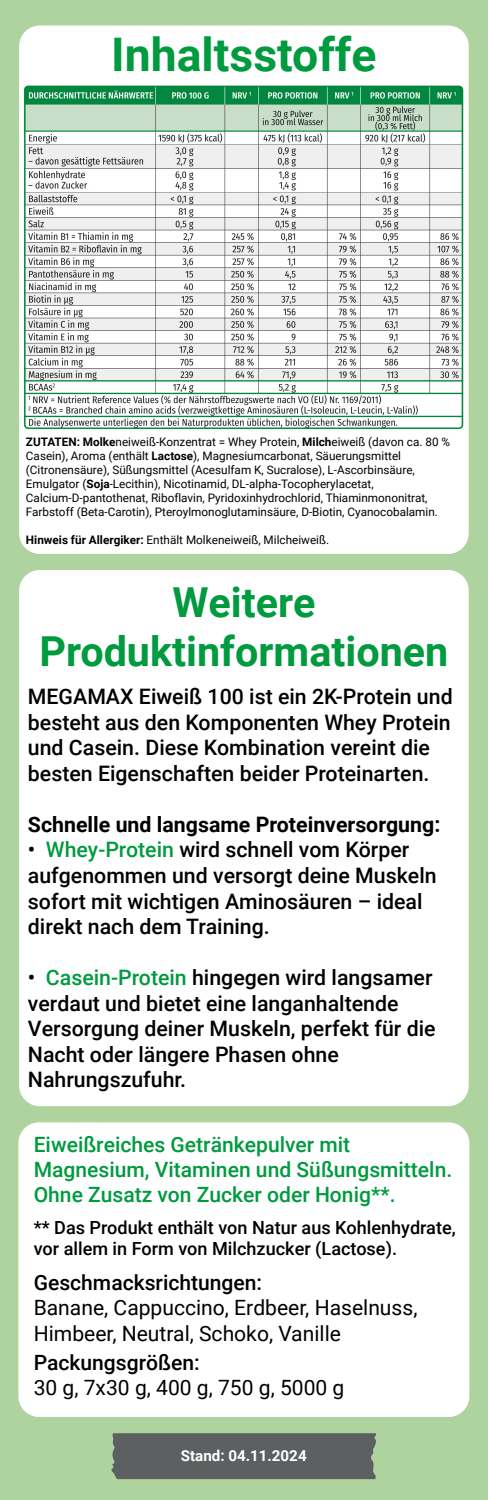
<style>
.page{position:relative;width:488px;height:1500px;background:#aed39e}
.page>*{position:absolute;margin:0;border:0;box-sizing:border-box;transform-origin:0 0}
.t1{font:700 46.3px "Roboto";color:#009a3f}
.t2{font:700 41.3px/49.5px "Roboto";color:#009a3f;text-align:center}
.t3{font:500 21.3px/25.6px "Roboto";color:#000}
.t4{font:700 21.3px "Roboto";color:#000}
.t5{font:21.05px/25.3px "Roboto";color:#000}
.t6{font:500 21.05px/25.3px "Roboto";color:#009a3f}
.t7{font:500 18.05px/21.7px "Roboto";color:#000}
.t8{font:700 15.1px "Roboto";color:#fff}
.t9{font:11.7px/14.1px "Roboto";color:#000}
.s1{font-weight:700}
.s2{color:#009a3f}
.s3{font-weight:500}
</style>
<div class="page">
<div style="left:19px;top:26px;width:449px;height:528px;background:#fff"></div>
<img style="left:22px;top:84px;width:443px;height:347px">
<div style="left:19px;top:570px;width:449px;height:536px;background:#fff"></div>
<div style="left:18px;top:1122px;width:451px;height:295px;background:#fff"></div>
<div style="left:111px;top:1433px;width:265px;height:46px;background:#5c6061"></div>
<h1 class="t1" style="left:111px;top:23px;width:267px">Inhaltsstoffe</h1>
<p class="t9" style="left:26px;top:434px;width:425px"><span class="s1">ZUTATEN: Molke</span>neiweiß-Konzentrat = Whey Protein, <span class="s1">Milch</span>eiweiß (davon ca. 80 % Casein), Aroma (enthält <span class="s1">Lactose</span>), Magnesiumcarbonat, Säuerungsmittel (Citronensäure), Süßungsmittel (Acesulfam K, Sucralose), L-Ascorbinsäure, Emulgator (<span class="s1">Soja</span>-Lecithin), Nicotinamid, DL-alpha-Tocopherylacetat, Calcium-D-pantothenat, Riboflavin, Pyridoxinhydrochlorid, Thiaminmononitrat, Farbstoff (Beta-Carotin), Pteroylmonoglutaminsäure, D-Biotin, Cyanocobalamin.</p>
<p class="t9" style="left:26px;top:533px;width:304px"><span class="s1">Hinweis für Allergiker:</span> Enthält Molkeneiweiß, Milcheiweiß.</p>
<h2 class="t2" style="left:39px;top:576px;width:410px">Weitere<br>Produktinformationen</h2>
<p class="t3" style="left:28px;top:683px;width:426px">MEGAMAX Eiweiß 100 ist ein 2K-Protein und besteht aus den Komponenten Whey Protein und Casein. Diese Kombination vereint die besten Eigenschaften beider Proteinarten.</p>
<h1 class="t4" style="left:28px;top:809px;width:414px">Schnelle und langsame Proteinversorgung:</h1>
<p class="t3" style="left:28px;top:836px;width:410px">• <span class="s2">Whey-Protein</span> wird schnell vom Körper aufgenommen und versorgt deine Muskeln sofort mit wichtigen Aminosäuren – ideal direkt nach dem Training.</p>
<p class="t3" style="left:28px;top:964px;width:409px">• <span class="s2">Casein-Protein</span> hingegen wird langsamer verdaut und bietet eine langanhaltende Versorgung deiner Muskeln, perfekt für die Nacht oder längere Phasen ohne Nahrungszufuhr.</p>
<p class="t6" style="left:34px;top:1131px;width:420px">Eiweißreiches Getränkepulver mit<br>Magnesium, Vitaminen und Süßungsmitteln.<br>Ohne Zusatz von Zucker oder Honig**.</p>
<p class="t7" style="left:34px;top:1216px;width:423px">** Das Produkt enthält von Natur aus Kohlenhydrate, vor allem in Form von Milchzucker (Lactose).</p>
<p class="t5" style="left:34px;top:1269px;width:385px"><span class="s3">Geschmacksrichtungen:<br></span>Banane, Cappuccino, Erdbeer, Haselnuss,<br>Himbeer, Neutral, Schoko, Vanille</p>
<p class="t5" style="left:34px;top:1349px;width:312px"><span class="s3">Packungsgrößen:<br></span>30 g, 7x30 g, 400 g, 750 g, 5000 g</p>
<p class="t8" style="left:181px;top:1445px;width:127px">Stand: 04.11.2024</p>
</div>
